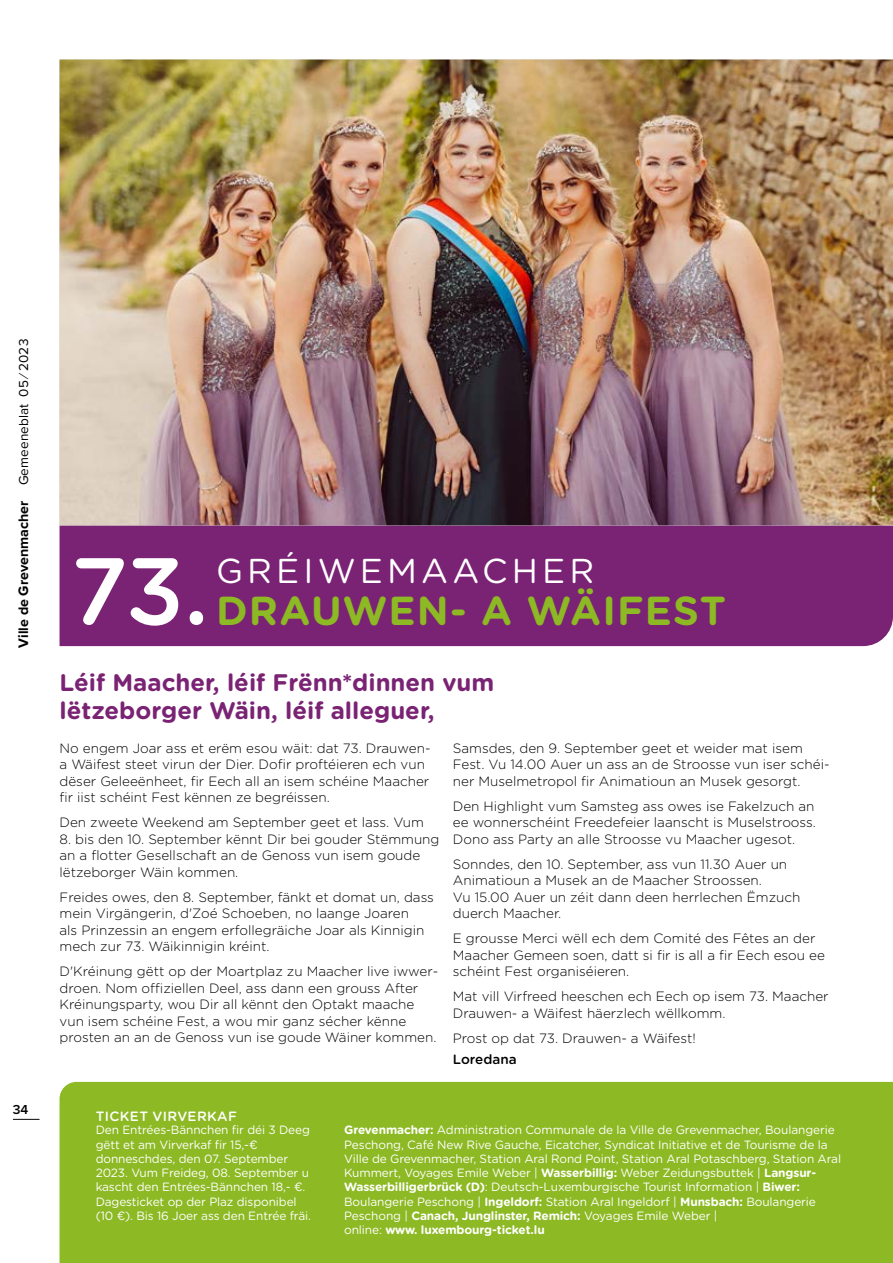
<style>
.page{position:relative;width:893px;height:1263px;background:#fff}
.page>*{position:absolute;margin:0;border:0;box-sizing:border-box;transform-origin:0 0}
.t1{font:500 94.8px "Gotham Rounded";color:#fff}
.t2{font:700 40.5px "Gotham Rounded";letter-spacing:.03em;color:#8db924}
.t3{font:34.5px "Gotham Rounded";letter-spacing:.12em;color:#fff}
.t4{font:700 24px/28.5px "Gotham Rounded";color:#7a2274}
.t5{font:700 14.25px "Proxima Nova";color:#000}
.t6{font:300 13.5px/16.5px "Gotham Rounded";color:#000}
.t7{font:500 13.5px "Gotham Rounded";letter-spacing:.03em;color:#fff}
.t8{font:500 13.5px "Gotham Rounded";color:#000}
.t9{font:600 13.5px "Proxima Nova";color:#000}
.t10{font:12px/14.2px "Gotham Rounded";letter-spacing:-.01em;color:#fff}
.s1{font-weight:400;font-size:13.5px}
.s2{font-weight:700}
</style>
<div class="page">
<svg style="left:13px;top:1119px;width:27px;height:1px"></svg>
<div style="left:60px;top:525px;width:833px;height:121px;background:#7a2274"></div>
<img style="left:60px;top:60px;width:833px;height:465px">
<div style="left:60px;top:1082px;width:833px;height:181px;background:#8db924"></div>
<p class="t5" style="left:13px;top:647px;width:310px;rotate:-90deg">Ville de Grevenmacher <span class="s1">Gemeeneblat 05 ∕2023</span></p>
<p class="t9" style="left:13px;top:1100px;width:17px">34</p>
<h1 class="t1" style="left:70px;top:523px;width:140px">73.</h1>
<h3 class="t3" style="left:216px;top:547px;width:380px">GRÉIWEMAACHER</h3>
<h2 class="t2" style="left:216px;top:581px;width:512px">DRAUWEN- A WÄIFEST</h2>
<h3 class="t4" style="left:60px;top:667px;width:436px">Léif Maacher, léif Frënn*dinnen vum lëtzeborger Wäin, léif alleguer,</h3>
<p class="t6" style="left:60px;top:739px;width:372px">No engem Joar ass et erëm esou wäit: dat 73. Drauwen&shy;a Wäifest steet virun der Dier. Dofir proftéieren ech vun dëser Geleeënheet, fir Eech all an isem schéine Maacher fir iist schéint Fest kënnen ze begréissen.</p>
<p class="t6" style="left:60px;top:814px;width:366px">Den zweete Weekend am September geet et lass. Vum</p>
<p class="t6" style="left:60px;top:830px;width:381px">8. bis den 10. September kënnt Dir bei gouder Stëmmung an a flotter Gesellschaft an de Genoss vun isem goude lëtzeborger Wäin kommen.</p>
<p class="t6" style="left:60px;top:888px;width:376px">Freides owes, den 8. September, fänkt et domat un, dass mein Virgängerin, d'Zoé Schoeben, no laange Joaren<br>als Prinzessin an engem erfollegräiche Joar als Kinnigin mech zur 73. Wäikinnigin kréint.</p>
<p class="t6" style="left:60px;top:963px;width:380px">D'Kréinung gëtt op der Moartplaz zu Maacher live iwwer&shy;droen. Nom offiziellen Deel, ass dann een grouss After Kréinungsparty, wou Dir all kënnt den Optakt maache vun isem schéine Fest, a wou mir ganz sécher kënne prosten an an de Genoss vun ise goude Wäiner kommen.</p>
<p class="t6" style="left:453px;top:739px;width:378px">Samsdes, den 9. September geet et weider mat isem<br>Fest. Vu 14.00 Auer un ass an de Stroosse vun iser schéi&shy;ner Muselmetropol fir Animatioun an Musek gesorgt.</p>
<p class="t6" style="left:453px;top:797px;width:365px;text-align:justify">Den Highlight vum Samsteg ass owes ise Fakelzuch an ee wonnerschéint Freedefeier laanscht is Muselstrooss.<br>Dono ass Party an alle Stroosse vu Maacher ugesot.</p>
<p class="t6" style="left:453px;top:855px;width:349px">Sonndes, den 10. September, ass vun 11.30 Auer un Animatioun a Musek an de Maacher Stroossen.<br>Vu 15.00 Auer un zéit dann deen herrlechen Ëmzuch duerch Maacher.</p>
<p class="t6" style="left:453px;top:930px;width:374px">E grousse Merci wëll ech dem Comité des Fêtes an der<br>Maacher Gemeen soen, datt si fir is all a fir Eech esou ee schéint Fest organiséieren.</p>
<p class="t6" style="left:453px;top:988px;width:377px">Mat vill Virfreed heeschen ech Eech op isem 73. Maacher<br>Drauwen- a Wäifest häerzlech wëllkomm.</p>
<p class="t6" style="left:453px;top:1029px;width:244px">Prost op dat 73. Drauwen- a Wäifest!</p>
<p class="t8" style="left:453px;top:1049px;width:65px">Loredana</p>
<p class="t7" style="left:96px;top:1107px;width:143px">TICKET VIRVERKAF</p>
<p class="t10" style="left:96px;top:1122px;width:217px">Den Entrées-Bännchen fir déi 3 Deeg gëtt et am Virverkaf fir 15,-€ donneschdes, den 07. September 2023. Vum Freideg, 08. September u kascht den Entrées-Bännchen 18,- €.<br>Dagesticket op der Plaz disponibel (10 €). Bis 16 Joer ass den Entrée fräi.</p>
<p class="t10" style="left:344px;top:1122px;width:498px"><span class="s2">Grevenmacher:</span> Administration Communale de la Ville de Grevenmacher, Boulangerie Peschong, Café New Rive Gauche, Eicatcher, Syndicat Initiative et de Tourisme de la Ville de Grevenmacher, Station Aral Rond Point, Station Aral Potaschberg, Station Aral Kummert, Voyages Emile Weber | <span class="s2">Wasserbillig:</span> Weber Zeidungsbuttek | <span class="s2">Langsur-Wasserbilligerbrück (D)</span>: Deutsch-Luxemburgische Tourist Information | <span class="s2">Biwer:<br></span>Boulangerie Peschong | <span class="s2">Ingeldorf:</span> Station Aral Ingeldorf | <span class="s2">Munsbach:</span> Boulangerie Peschong | <span class="s2">Canach, Junglinster, Remich:</span> Voyages Emile Weber |<br>online: <span class="s2">www. luxembourg-ticket.lu</span></p>
</div>
